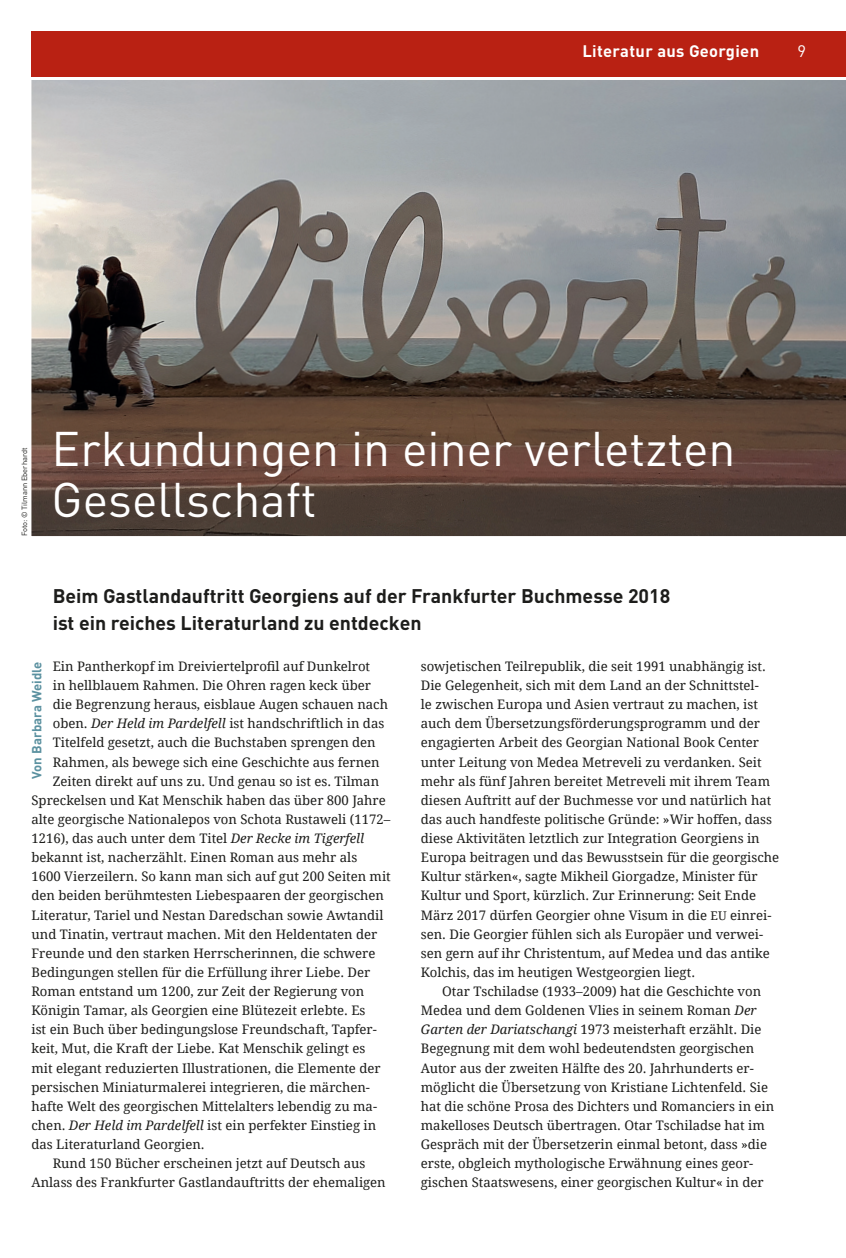
<style>
.page{position:relative;width:846px;height:1258px;background:#fff}
.page>*{position:absolute;margin:0;border:0;box-sizing:border-box;transform-origin:0 0}
.t1{font:48px/51px "DINOT";color:#fff}
.t2{font:700 19.5px/27px "DINOT";color:#1d1d1b}
.t3{font:700 16.5px "DINOT";letter-spacing:.02em;color:#fff}
.t4{font:16.5px "DINOT";color:#fff}
.t5{font:13.2px/19.2px "Droid Serif 2";color:#1d1d1b}
.t6{font:13.2px/19px "Droid Serif";color:#1d1d1b}
.t7{font:700 13.2px "DINOT";color:#5b91a0}
.t8{font:7.5px "DINOT";color:#1d1d1b}
.s1{font-family:"Droid Serif Italic 2"}
.s2{font-size:12px}
</style>
<div class="page">
<div style="left:31px;top:32px;width:814px;height:72px;background:#b92113"></div>
<svg style="left:31px;top:77px;width:814px;height:460px;background:#807974"></svg>
<p class="t3" style="left:582px;top:40px;width:178px">Literatur aus Georgien</p>
<p class="t4" style="left:797px;top:40px;width:10px">9</p>
<p class="t8" style="left:19px;top:536px;width:90px;rotate:-90deg">Foto: ©Tilmann Eberhardt</p>
<h1 class="t1" style="left:52px;top:421px;width:685px">Erkundungen in einer verletzten<br>Gesellschaft</h1>
<h2 class="t2" style="left:53px;top:582px;width:619px">Beim Gastlandauftritt Georgiens auf der Frankfurter Buchmesse 2018 ist ein reiches Literaturland zu entdecken</h2>
<p class="t6" style="left:53px;top:657px;width:319px">Ein Pantherkopf im Dreiviertelprofil auf Dunkelrot</p>
<p class="t5" style="left:53px;top:676px;width:319px">in hellblauem Rahmen. Die Ohren ragen keck über</p>
<p class="t5" style="left:53px;top:695px;width:337px">die Begrenzung heraus, eisblaue Augen schauen nach</p>
<p class="t5" style="left:53px;top:714px;width:333px">oben. <span class="s1">Der Held im Pardelfell</span> ist handschriftlich in das</p>
<p class="t5" style="left:53px;top:733px;width:324px">Titelfeld gesetzt, auch die Buchstaben sprengen den</p>
<p class="t5" style="left:53px;top:752px;width:328px">Rahmen, als bewege sich eine Geschichte aus fernen</p>
<p class="t5" style="left:53px;top:771px;width:328px">Zeiten direkt auf uns zu. Und genau so ist es. Tilman</p>
<p class="t5" style="left:31px;top:790px;width:355px">Spreckelsen und Kat Menschik haben das über 800 Jahre</p>
<p class="t6" style="left:31px;top:810px;width:360px">alte georgische Nationalepos von Schota Rustaweli (1172–<br>1216), das auch unter dem Titel <span class="s1">Der Recke im Tigerfell</span></p>
<p class="t5" style="left:31px;top:848px;width:327px">bekannt ist, nacherzählt. Einen Roman aus mehr als</p>
<p class="t5" style="left:31px;top:867px;width:361px">1600 Vierzeilern. So kann man sich auf gut 200 Seiten mit</p>
<p class="t5" style="left:31px;top:886px;width:354px">den beiden berühmtesten Liebespaaren der georgischen</p>
<p class="t5" style="left:31px;top:905px;width:353px">Literatur, Tariel und Nestan Daredschan sowie Awtandil</p>
<p class="t5" style="left:31px;top:924px;width:347px">und Tinatin, vertraut machen. Mit den Heldentaten der</p>
<p class="t5" style="left:31px;top:943px;width:345px">Freunde und den starken Herrscherinnen, die schwere</p>
<p class="t5" style="left:31px;top:963px;width:340px">Bedingungen stellen für die Erfüllung ihrer Liebe. Der</p>
<p class="t5" style="left:31px;top:982px;width:334px">Roman entstand um 1200, zur Zeit der Regierung von</p>
<p class="t5" style="left:31px;top:1001px;width:335px">Königin Tamar, als Georgien eine Blütezeit erlebte. Es</p>
<p class="t5" style="left:31px;top:1020px;width:347px">ist ein Buch über bedingungslose Freundschaft, Tapfer-</p>
<p class="t5" style="left:31px;top:1039px;width:335px">keit, Mut, die Kraft der Liebe. Kat Menschik gelingt es</p>
<p class="t5" style="left:31px;top:1058px;width:350px">mit elegant reduzierten Illustrationen, die Elemente der</p>
<p class="t5" style="left:31px;top:1077px;width:340px">persischen Miniaturmalerei integrieren, die märchen-</p>
<p class="t5" style="left:31px;top:1096px;width:347px">hafte Welt des georgischen Mittelalters lebendig zu ma-</p>
<p class="t5" style="left:31px;top:1116px;width:346px">chen. <span class="s1">Der Held im Pardelfell</span> ist ein perfekter Einstieg in</p>
<p class="t5" style="left:31px;top:1135px;width:175px">das Literaturland Georgien.</p>
<p class="t5" style="left:53px;top:1154px;width:314px">Rund 150 Bücher erscheinen jetzt auf Deutsch aus</p>
<p class="t5" style="left:31px;top:1173px;width:355px">Anlass des Frankfurter Gastlandauftritts der ehemaligen</p>
<p class="t7" style="left:28px;top:779px;width:119px;rotate:-90deg">Von Barbara Weidle</p>
<p class="t5" style="left:421px;top:657px;width:360px">sowjetischen Teilrepublik, die seit 1991 unabhängig ist.<br>Die Gelegenheit, sich mit dem Land an der Schnittstel-<br>le zwischen Europa und Asien vertraut zu machen, ist auch dem Übersetzungsförderungsprogramm und der engagierten Arbeit des Georgian National Book Center unter Leitung von Medea Metreveli zu verdanken. Seit mehr als fünf Jahren bereitet Metreveli mit ihrem Team diesen Auftritt auf der Buchmesse vor und natürlich hat das auch handfeste politische Gründe: »Wir hoffen, dass diese Aktivitäten letztlich zur Integration Georgiens in Europa beitragen und das Bewusstsein für die georgische Kultur stärken«, sagte Mikheil Giorgadze, Minister für Kultur und Sport, kürzlich. Zur Erinnerung: Seit Ende März 2017 dürfen Georgier ohne Visum in die <span class="s2">EU</span> einrei&shy;sen. Die Georgier fühlen sich als Europäer und verwei&shy;sen gern auf ihr Christentum, auf Medea und das antike Kolchis, das im heutigen Westgeorgien liegt.</p>
<p class="t6" style="left:442px;top:982px;width:320px">Otar Tschiladse (1933–2009) hat die Geschichte von</p>
<p class="t5" style="left:421px;top:1001px;width:355px">Medea und dem Goldenen Vlies in seinem Roman <span class="s1">Der Garten der Dariatschangi</span> 1973 meisterhaft erzählt. Die Begegnung mit dem wohl bedeutendsten georgischen Autor aus der zweiten Hälfte des 20. Jahrhunderts er&shy;möglicht die Übersetzung von Kristiane Lichtenfeld. Sie hat die schöne Prosa des Dichters und Romanciers in ein makelloses Deutsch übertragen. Otar Tschiladse hat im Gespräch mit der Übersetzerin einmal betont, dass »die erste, obgleich mythologische Erwähnung eines geor&shy;gischen Staatswesens, einer georgischen Kultur« in der</p>
</div>
